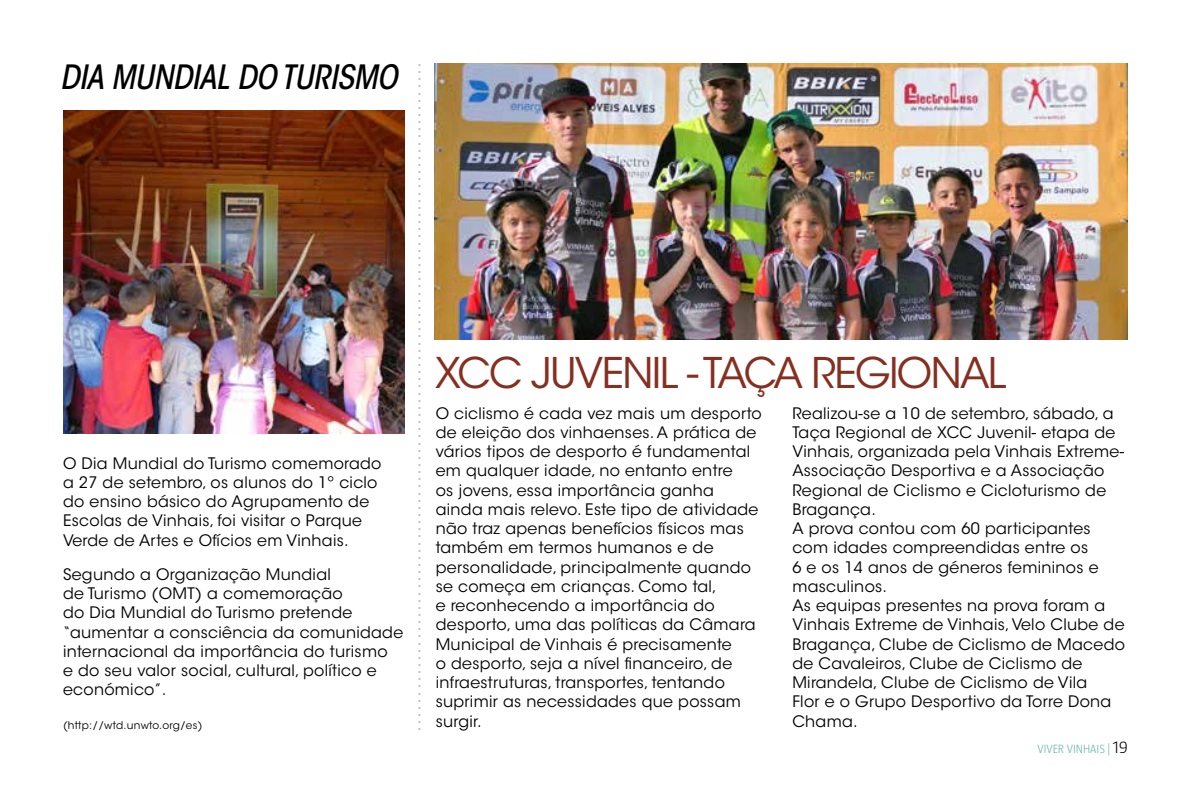
<style>
.page{position:relative;width:1191px;height:794px;background:#fff}
.page>*{position:absolute;margin:0;border:0;box-sizing:border-box;transform-origin:0 0}
.t1{font:42px "ITC Avant Garde Std";letter-spacing:-.04em;color:#862f20}
.t2{font:italic 500 condensed 33.25px "ITC Avant Garde Std";letter-spacing:-.01em;color:#000}
.t3{font:17.5px "Minion Pro";color:#b7b6b6}
.t4{font:15.75px/19.2px "ITC Avant Garde Std";letter-spacing:.02em;color:#000}
.t5{font:300 12.25px "Taz";color:#5fb4a8}
.t6{font:10.5px "ITC Avant Garde Std";letter-spacing:.02em;color:#000}
.s1{font-size:17.5px;color:#000}
</style>
<div class="page">
<img style="left:63px;top:110px;width:342px;height:323px">
<img style="left:435px;top:63px;width:693px;height:276px">
<h2 class="t2" style="left:60px;top:57px;width:339px">DIA MUNDIAL DO TURISMO</h2>
<p class="t4" style="left:63px;top:453px;width:320px">O Dia Mundial do Turismo comemorado a 27 de setembro, os alunos do 1º ciclo do ensino básico do Agrupamento de Escolas de Vinhais, foi visitar o Parque Verde de Artes e Ofícios em Vinhais.</p>
<p class="t4" style="left:63px;top:564px;width:342px">Segundo a Organização Mundial<br>de Turismo (OMT) a comemoração<br>do Dia Mundial do Turismo pretende “aumentar a consciência da comunidade internacional da importância do turismo<br>e do seu valor social, cultural, político e económico”.</p>
<p class="t6" style="left:63px;top:719px;width:141px">(http://wtd.unwto.org/es)</p>
<p class="t3" style="left:436px;top:63px;width:670px;rotate:90deg">..............................................................................................</p>
<h1 class="t1" style="left:435px;top:347px;width:573px">XCC JUVENIL - TAÇA REGIONAL</h1>
<p class="t4" style="left:436px;top:403px;width:328px">O ciclismo é cada vez mais um desporto de eleição dos vinhaenses. A prática de vários tipos de desporto é fundamental em qualquer idade, no entanto entre<br>os jovens, essa importância ganha ainda mais relevo. Este tipo de atividade não traz apenas benefícios físicos mas também em termos humanos e de personalidade, principalmente quando se começa em crianças. Como tal,<br>e reconhecendo a importância do desporto, uma das políticas da Câmara Municipal de Vinhais é precisamente<br>o desporto, seja a nível financeiro, de infraestruturas, transportes, tentando suprimir as necessidades que possam surgir.</p>
<p class="t4" style="left:792px;top:403px;width:334px">Realizou-se a 10 de setembro, sábado, a<br>Taça Regional de XCC Juvenil- etapa de<br>Vinhais, organizada pela Vinhais Extreme-<br>Associação Desportiva e a Associação<br>Regional de Ciclismo e Cicloturismo de<br>Bragança.<br>A prova contou com 60 participantes com idades compreendidas entre os<br>6 e os 14 anos de géneros femininos e masculinos.<br>As equipas presentes na prova foram a<br>Vinhais Extreme de Vinhais, Velo Clube de<br>Bragança, Clube de Ciclismo de Macedo de Cavaleiros, Clube de Ciclismo de<br>Mirandela, Clube de Ciclismo de Vila<br>Flor e o Grupo Desportivo da Torre Dona<br>Chama.</p>
<p class="t5" style="left:1037px;top:742px;width:92px">VIVER VINHAIS | <span class="s1">19</span></p>
</div>
